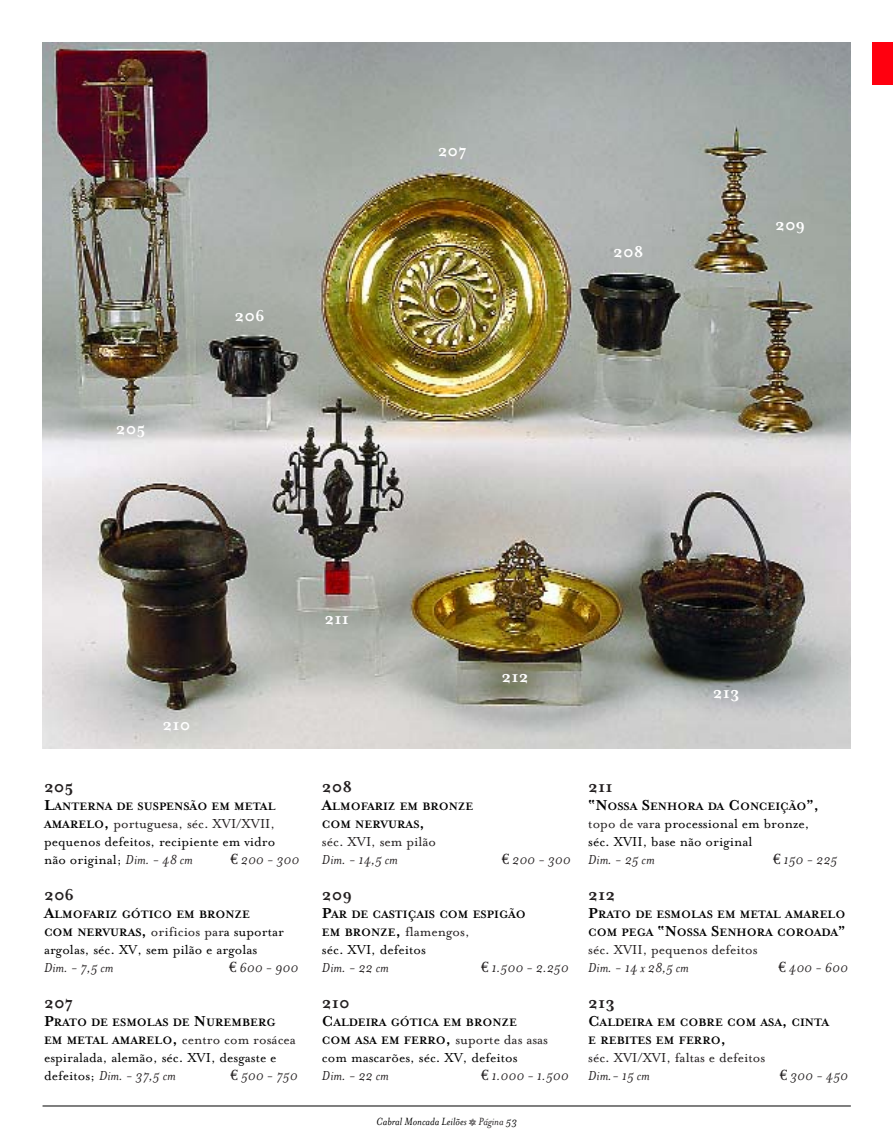
<style>
.page{position:relative;width:893px;height:1148px;background:#fff}
.page>*{position:absolute;margin:0;border:0;box-sizing:border-box;transform-origin:0 0}
.t1{font:700 18px "Mrs Eaves";color:#231f20}
.t2{font:700 18px "Mrs Eaves";color:#fff}
.t3{font:15px/18px "Mrs Eaves Roman";color:#000}
.t4{font:italic 15px "Mrs Eaves";color:#231f20}
.t5{font:15px "Mrs Eaves Roman";color:#231f20}
.t6{font:700 12.3px/18px "Mrs Eaves";color:#000}
.t7{font:italic 12px "Mrs Eaves";color:#000}
.s1{font-size:16.5px}
.s2{font-family:"Mrs Eaves";font-weight:700;font-size:12.3px}
.s3{font-family:"Mrs Eaves";font-weight:700;font-size:16.5px}
.s4{color:#231f20}
.s5{font-family:"Mrs Eaves";font-style:italic;color:#231f20}
.s6{font-family:"Euro Serif";font-style:normal}
.s7{font-family:"Mrs Eaves Roman";font-style:normal;color:#000}
.s8{font-family:"Mrs Eaves Fractions";font-style:normal;color:#231f20}
</style>
<div class="page">
<img style="left:43px;top:43px;width:807px;height:705px">
<hr style="left:43px;top:1105px;width:807px;height:1px;background:#000">
<div style="left:872px;top:43px;width:20px;height:42px;background:#ff000f"></div>
<p class="t2" style="left:116px;top:417px;width:31px">205</p>
<p class="t2" style="left:234px;top:304px;width:32px">206</p>
<p class="t2" style="left:437px;top:139px;width:31px">207</p>
<p class="t2" style="left:613px;top:240px;width:32px">208</p>
<p class="t2" style="left:775px;top:213px;width:32px">209</p>
<p class="t2" style="left:162px;top:713px;width:29px">210</p>
<p class="t1" style="left:44px;top:775px;width:31px">205</p>
<p class="t6" style="left:44px;top:797px;width:233px"><span class="s1">L</span>ANTERNA DE SUSPENSÃO EM METAL</p>
<p class="t3" style="left:44px;top:814px;width:233px;text-align:justify"><span class="s2">AMARELO</span><span class="s3">,</span> <span class="s4">portuguesa, séc. XVI/XVII, </span>pequenos defeitos, recipiente em vidro não original; <span class="s5">Dim. - 48 cm</span></p>
<p class="t4" style="left:230px;top:850px;width:70px"><span class="s6">€</span> 200 - 300</p>
<p class="t1" style="left:44px;top:883px;width:32px">206</p>
<p class="t6" style="left:44px;top:905px;width:207px"><span class="s1">A</span>LMOFARIZ GÓTICO EM BRONZE</p>
<p class="t3" style="left:44px;top:922px;width:241px"><span class="s2">COM NERVURAS</span><span class="s3">,</span> <span class="s4">orificios par</span>a suportar argolas, séc. XV, sem pilão e argolas</p>
<p class="t4" style="left:44px;top:958px;width:71px">Dim. - 7,5 cm</p>
<p class="t4" style="left:229px;top:958px;width:71px"><span class="s6">€</span> 600 - 900</p>
<p class="t1" style="left:44px;top:991px;width:31px">207</p>
<p class="t6" style="left:44px;top:1013px;width:233px"><span class="s1">P</span>RATO DE ESMOLAS DE <span class="s1">N</span>UREMBERG</p>
<p class="t3" style="left:44px;top:1030px;width:253px"><span class="s2">EM METAL AMARELO</span><span class="s3">,</span> <span class="s4">centro com rosácea </span>espiralada, alemão, séc. XVI, desgaste e</p>
<p class="t4" style="left:44px;top:1066px;width:133px"><span class="s7">defeitos;</span> Dim. - 37,5 cm</p>
<p class="t4" style="left:230px;top:1066px;width:69px"><span class="s6">€</span> 500 - 750</p>
<p class="t2" style="left:324px;top:607px;width:26px">211</p>
<p class="t2" style="left:501px;top:665px;width:29px">212</p>
<p class="t2" style="left:712px;top:681px;width:28px">213</p>
<p class="t1" style="left:322px;top:775px;width:32px">208</p>
<p class="t6" style="left:322px;top:797px;width:153px"><span class="s1">A</span>LMOFARIZ EM BRONZE<br>COM NERVURAS<span class="s1">,</span></p>
<p class="t5" style="left:322px;top:832px;width:116px">séc. XVI, sem pilão</p>
<p class="t4" style="left:322px;top:850px;width:77px">Dim. - 14,5 cm</p>
<p class="t4" style="left:502px;top:850px;width:70px"><span class="s6">€</span> 200 - 300</p>
<p class="t1" style="left:322px;top:883px;width:32px">209</p>
<p class="t6" style="left:322px;top:905px;width:205px"><span class="s1">P</span>AR DE CASTIÇAIS COM ESPIGÃO</p>
<p class="t3" style="left:322px;top:922px;width:149px"><span class="s2">EM BRONZE</span><span class="s3">,</span> <span class="s4">flamengos, </span>séc. XVI, defeitos</p>
<p class="t4" style="left:322px;top:958px;width:68px">Dim. - 22 cm</p>
<p class="t4" style="left:481px;top:958px;width:89px"><span class="s6">€</span> 1.500 - 2.250</p>
<p class="t1" style="left:322px;top:991px;width:29px">210</p>
<p class="t6" style="left:322px;top:1013px;width:196px"><span class="s1">C</span>ALDEIRA GÓTICA EM BRONZE</p>
<p class="t3" style="left:322px;top:1030px;width:228px"><span class="s2">COM ASA EM FERRO</span><span class="s3">,</span> <span class="s4">suporte das asas </span>com mascarões, séc. XV, defeitos</p>
<p class="t4" style="left:322px;top:1066px;width:68px">Dim. - 22 cm</p>
<p class="t4" style="left:481px;top:1066px;width:89px"><span class="s6">€</span> 1.000 - 1.500</p>
<p class="t7" style="left:376px;top:1113px;width:142px">Cabral Moncada Leilões <span class="s8">Q</span> <span class="s4">Página</span> 53</p>
<p class="t1" style="left:588px;top:775px;width:26px">211</p>
<p class="t6" style="left:588px;top:797px;width:232px"><span class="s1">“N</span>OSSA <span class="s1">S</span>ENHORA DA <span class="s1">C</span>ONCEIÇÃO<span class="s1">”,</span></p>
<p class="t3" style="left:588px;top:814px;width:223px"><span class="s4">topo de var</span>a processional em bronze, séc. XVII, base não original</p>
<p class="t4" style="left:588px;top:850px;width:68px">Dim. - 25 cm</p>
<p class="t4" style="left:773px;top:850px;width:66px"><span class="s6">€</span> 150 - 225</p>
<p class="t1" style="left:588px;top:883px;width:29px">212</p>
<p class="t6" style="left:588px;top:905px;width:259px"><span class="s1">P</span>RATO DE ESMOLAS EM METAL AMARELO<br>COM PEGA <span class="s1">“N</span>OSSA <span class="s1">S</span>ENHORA COROADA<span class="s1">”</span></p>
<p class="t5" style="left:588px;top:940px;width:171px">séc. XVII, pequenos defeitos</p>
<p class="t4" style="left:588px;top:958px;width:102px">Dim. - 14 x 28,5 cm</p>
<p class="t4" style="left:778px;top:958px;width:71px"><span class="s6">€</span> 400 - 600</p>
<p class="t1" style="left:588px;top:991px;width:28px">213</p>
<p class="t6" style="left:588px;top:1013px;width:242px"><span class="s1">C</span>ALDEIRA EM COBRE COM ASA<span class="s1">,</span> CINTA<br>E REBITES EM FERRO<span class="s1">,</span></p>
<p class="t5" style="left:588px;top:1048px;width:178px">séc. XVI/XVI, faltas e defeitos</p>
<p class="t4" style="left:588px;top:1066px;width:63px">Dim.- 15 cm</p>
<p class="t4" style="left:779px;top:1066px;width:70px"><span class="s6">€</span> 300 - 450</p>
</div>
